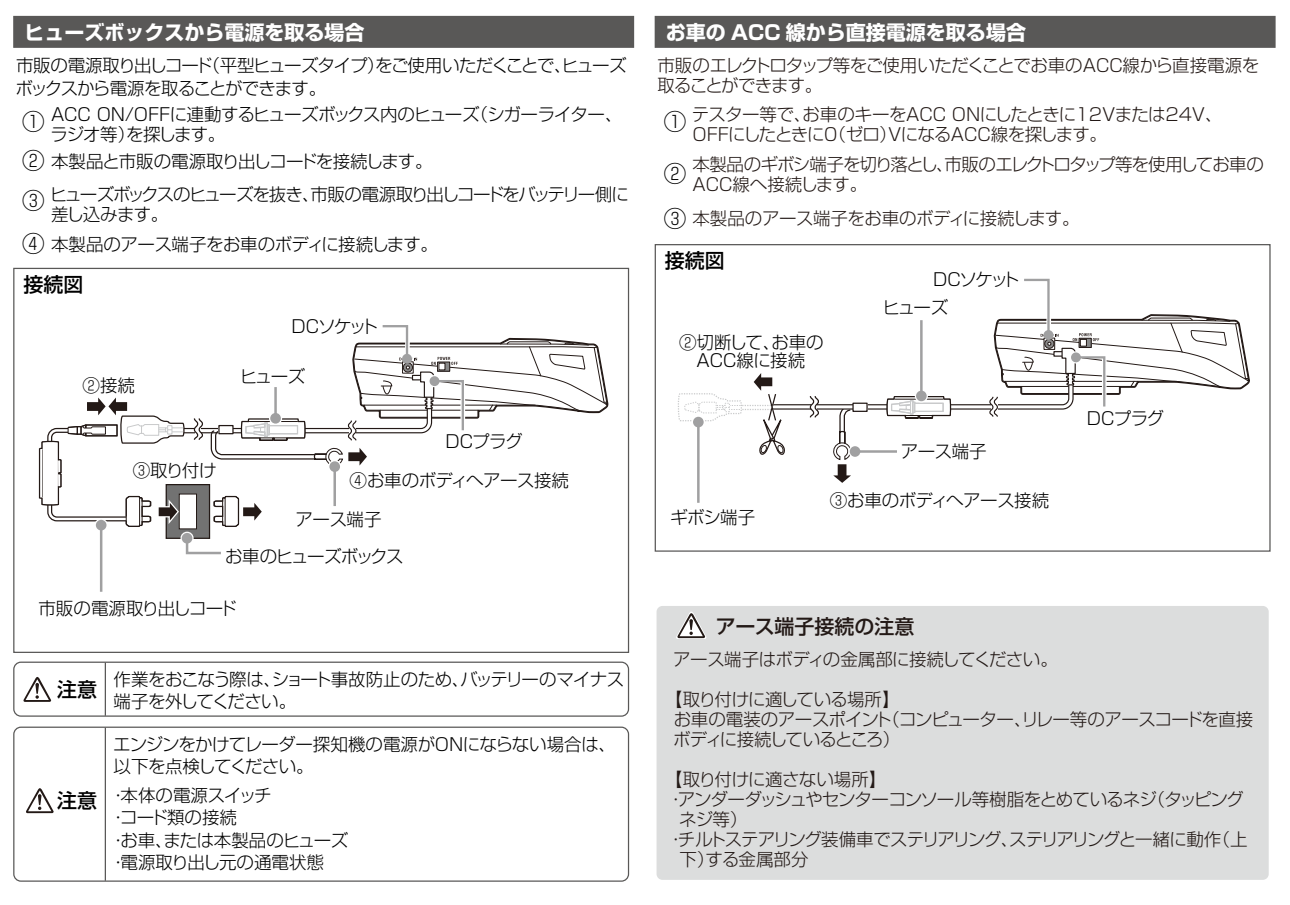
<style>
.page{position:relative;width:1290px;height:905px;background:#fff}
.page>*{position:absolute;margin:0;border:0;box-sizing:border-box;transform-origin:0 0}
.t1{font:300 22.5px/39.5px "Shin Go Pr 5";color:#000;text-align:justify}
.t2{font:700 20px "Shin Go Pr 5";color:#fff}
.t3{font:500 20px "Shin Go Pr 5";color:#000}
.t4{font:500 20px "Shin Go Pr 5";color:#231916}
.t5{font:300 17.5px/20px "Shin Go Pr 5";letter-spacing:-.04em;color:#231916}
.t6{font:300 17.5px/22.5px "Shin Go Pr 5";letter-spacing:-.04em;color:#000}
.t7{font:300 17.5px/32.5px "Shin Go Pr 5";letter-spacing:-.07em;color:#000}
.t8{font:300 17.5px/22.5px "Shin Go Pr 5";letter-spacing:-.065em;color:#000}
.t9{font:300 17.5px/22.5px "Shin Go Pr 5";letter-spacing:-.02em;color:#000}
.t10{font:300 17.5px "Shin Go Pr 5";letter-spacing:-.075em;color:#231916}
.t11{font:300 17.5px "Shin Go Pr 5";letter-spacing:-.065em;color:#231916}
.t12{font:300 17.5px/18.5px "Shin Go Pr 5";color:#000}
</style>
<div class="page">
<div style="left:14px;top:17px;width:619px;height:30px;background:#595857"></div>
<div style="left:13px;top:16px;width:621px;height:32px;border:1px solid #595857"></div>
<div style="left:13px;top:662px;width:616px;height:55px;border:1px solid #595857;border-radius:7px"></div>
<div style="left:166px;top:485px;width:43px;height:53px;background:#727272"></div>
<div style="left:166px;top:484px;width:44px;height:55px;border:1px solid #231916"></div>
<svg style="left:38px;top:325px;width:571px;height:203px"></svg>
<div style="left:180px;top:532px;width:14px;height:13px;border:3px solid #fff;border-radius:50%"></div>
<div style="left:182px;top:533px;width:10px;height:10px;background:#a0a0a1;border-radius:50%"></div>
<svg style="left:185px;top:536px;width:36px;height:19px"></svg>
<div style="left:99px;top:525px;width:5px;height:67px;background:#d6d6d6"></div>
<div style="left:95px;top:519px;width:13px;height:13px;border:3px solid #fff;border-radius:50%"></div>
<div style="left:96px;top:520px;width:10px;height:10px;background:#a0a0a1;border-radius:50%"></div>
<hr style="left:100px;top:525px;width:2px;height:67px;background:#a0a0a1">
<div style="left:273px;top:362px;width:5px;height:56px;background:#fff"></div>
<div style="left:269px;top:412px;width:13px;height:13px;border:3px solid #fff;border-radius:50%"></div>
<div style="left:270px;top:413px;width:11px;height:11px;background:#a0a0a1;border-radius:50%"></div>
<hr style="left:274px;top:387px;width:3px;height:31px;background:#a0a0a1">
<div style="left:332px;top:467px;width:5px;height:39px;background:#fff"></div>
<div style="left:328px;top:460px;width:13px;height:13px;border:3px solid #fff;border-radius:50%"></div>
<div style="left:329px;top:461px;width:11px;height:11px;background:#a0a0a1;border-radius:50%"></div>
<hr style="left:333px;top:467px;width:3px;height:39px;background:#a0a0a1">
<svg style="left:23px;top:677px;width:29px;height:25px"></svg>
<div style="left:13px;top:727px;width:616px;height:155px;border:1px solid #595857;border-radius:7px"></div>
<svg style="left:26px;top:788px;width:28px;height:26px"></svg>
<div style="left:655px;top:17px;width:620px;height:30px;background:#595857"></div>
<div style="left:654px;top:16px;width:621px;height:32px;border:1px solid #595857"></div>
<div style="left:655px;top:605px;width:615px;height:276px;background:#dcdddd;border-radius:7px"></div>
<div style="left:654px;top:603px;width:617px;height:279px;border:2px solid #fff;border-radius:7px"></div>
<svg style="left:676px;top:611px;width:30px;height:28px"></svg>
<div style="left:712px;top:405px;width:60px;height:5px;border:1px dashed #c9cacb"></div>
<svg style="left:750px;top:278px;width:500px;height:205px"></svg>
<svg style="left:678px;top:393px;width:65px;height:29px"></svg>
<div style="left:919px;top:320px;width:5px;height:76px;background:#c3c3c4"></div>
<div style="left:915px;top:389px;width:13px;height:13px;border:2px solid #fff;border-radius:50%"></div>
<div style="left:916px;top:391px;width:10px;height:10px;background:#a0a0a1;border-radius:50%"></div>
<hr style="left:920px;top:320px;width:2px;height:76px;background:#a0a0a1">
<div style="left:855px;top:449px;width:42px;height:5px;background:#fff"></div>
<div style="left:848px;top:445px;width:13px;height:13px;border:2px solid #fff;border-radius:50%"></div>
<div style="left:849px;top:446px;width:11px;height:11px;background:#a0a0a1;border-radius:50%"></div>
<hr style="left:855px;top:450px;width:42px;height:3px;background:#a0a0a1">
<div style="left:696px;top:422px;width:5px;height:81px;background:#c5c5c6"></div>
<div style="left:692px;top:415px;width:13px;height:14px;border:2px solid #fff;border-radius:50%"></div>
<div style="left:693px;top:417px;width:10px;height:10px;background:#a0a0a1;border-radius:50%"></div>
<hr style="left:697px;top:422px;width:2px;height:81px;background:#a0a0a1">
<hr style="left:105px;top:663px;width:1px;height:53px;background:#595857">
<hr style="left:105px;top:728px;width:1px;height:153px;background:#595857">
<p class="t2" style="left:24px;top:17px;width:341px">ヒューズボックスから電源を取る場合</p>
<p class="t8" style="left:16px;top:52px;width:612px">市販の電源取り出しコード（平型ヒューズタイプ）をご使用いただくことで、ヒューズボックスから電源を取ることができます。</p>
<p class="t6" style="left:51px;top:102px;width:573px;line-height:20px">ACC ON/OFFに連動するヒューズボックス内のヒューズ（シガーライター、ラジオ等）を探します。</p>
<p class="t7" style="left:50px;top:144px;width:580px">本製品と市販の電源取り出しコードを接続します。<br>ヒューズボックスのヒューズを抜き、市販の電源取り出しコードをバッテリー側に</p>
<p class="t6" style="left:51px;top:197px;width:388px;line-height:30px">差し込みます。<br>本製品のアース端子をお車のボディに接続します。</p>
<p class="t1" style="left:22px;top:100px;width:24px">①<br>②<br>③</p>
<p class="t1" style="left:22px;top:221px;width:24px">④</p>
<p class="t3" style="left:23px;top:268px;width:61px">接続図</p>
<p class="t6" style="left:83px;top:373px;width:54px">②接続</p>
<p class="t6" style="left:292px;top:313px;width:88px">DCソケット</p>
<p class="t6" style="left:240px;top:363px;width:67px">ヒューズ</p>
<p class="t6" style="left:133px;top:458px;width:85px">③取り付け</p>
<p class="t6" style="left:445px;top:429px;width:79px">DCプラグ</p>
<p class="t6" style="left:349px;top:468px;width:221px">④お車のボディへアース接続</p>
<p class="t6" style="left:295px;top:506px;width:88px">アース端子</p>
<p class="t7" style="left:225px;top:538px;width:180px">お車のヒューズボックス</p>
<p class="t6" style="left:38px;top:595px;width:200px">市販の電源取り出しコード</p>
<p class="t3" style="left:57px;top:673px;width:41px">注意</p>
<p class="t3" style="left:57px;top:784px;width:41px">注意</p>
<p class="t6" style="left:113px;top:666px;width:512px">作業をおこなう際は、ショート事故防止のため、バッテリーのマイナス端子を外してください。</p>
<p class="t6" style="left:113px;top:731px;width:504px">エンジンをかけてレーダー探知機の電源がONにならない場合は、以下を点検してください。</p>
<p class="t9" style="left:110px;top:782px;width:240px">・本体の電源スイッチ<br>・コード類の接続<br>・お車、または本製品のヒューズ・電源取り出し元の通電状態</p>
<p class="t2" style="left:666px;top:17px;width:361px">お車の ACC 線から直接電源を取る場合</p>
<p class="t5" style="left:657px;top:54px;width:603px">市販のエレクトロタップ等をご使用いただくことでお車のACC線から直接電源を取ることができます。</p>
<p class="t5" style="left:692px;top:102px;width:532px">テスター等で、お車のキーをACC ONにしたときに12Vまたは24V、<br>OFFにしたときに0（ゼロ）VになるACC線を探します。</p>
<p class="t5" style="left:692px;top:152px;width:573px">本製品のギボシ端子を切り落とし、市販のエレクトロタップ等を使用してお車の<br>ACC線へ接続します。</p>
<p class="t5" style="left:692px;top:206px;width:388px">本製品のアース端子をお車のボディに接続します。</p>
<p class="t1" style="left:663px;top:100px;width:24px">①</p>
<p class="t1" style="left:663px;top:148px;width:24px;line-height:45px">②<br>③</p>
<p class="t3" style="left:665px;top:244px;width:61px">接続図</p>
<p class="t12" style="left:679px;top:331px;width:146px">②切断して、お車の　ACC線に接続</p>
<p class="t6" style="left:933px;top:267px;width:88px">DCソケット</p>
<p class="t6" style="left:882px;top:295px;width:67px">ヒューズ</p>
<p class="t6" style="left:900px;top:439px;width:88px">アース端子</p>
<p class="t6" style="left:670px;top:504px;width:86px">ギボシ端子</p>
<p class="t6" style="left:829px;top:488px;width:221px">③お車のボディへアース接続</p>
<p class="t4" style="left:716px;top:610px;width:200px">アース端子接続の注意</p>
<p class="t6" style="left:1087px;top:405px;width:79px">DCプラグ</p>
<p class="t5" style="left:673px;top:647px;width:386px">アース端子はボディの金属部に接続してください。</p>
<p class="t5" style="left:673px;top:687px;width:581px;text-indent:-8px">【取り付けに適している場所】<br>お車の電装のアースポイント（コンピューター、リレー等のアースコードを直接ボディに接続しているところ）</p>
<p class="t5" style="left:665px;top:767px;width:223px">【取り付けに適さない場所】</p>
<p class="t11" style="left:667px;top:785px;width:578px">・アンダーダッシュやセンターコンソール等樹脂をとめているネジ（タッピング</p>
<p class="t5" style="left:679px;top:807px;width:70px">ネジ等）</p>
<p class="t10" style="left:667px;top:825px;width:582px">・チルトステアリング装備車でステリアリング、ステリアリングと一緒に動作（上</p>
<p class="t5" style="left:679px;top:847px;width:130px">下）する金属部分</p>
</div>
